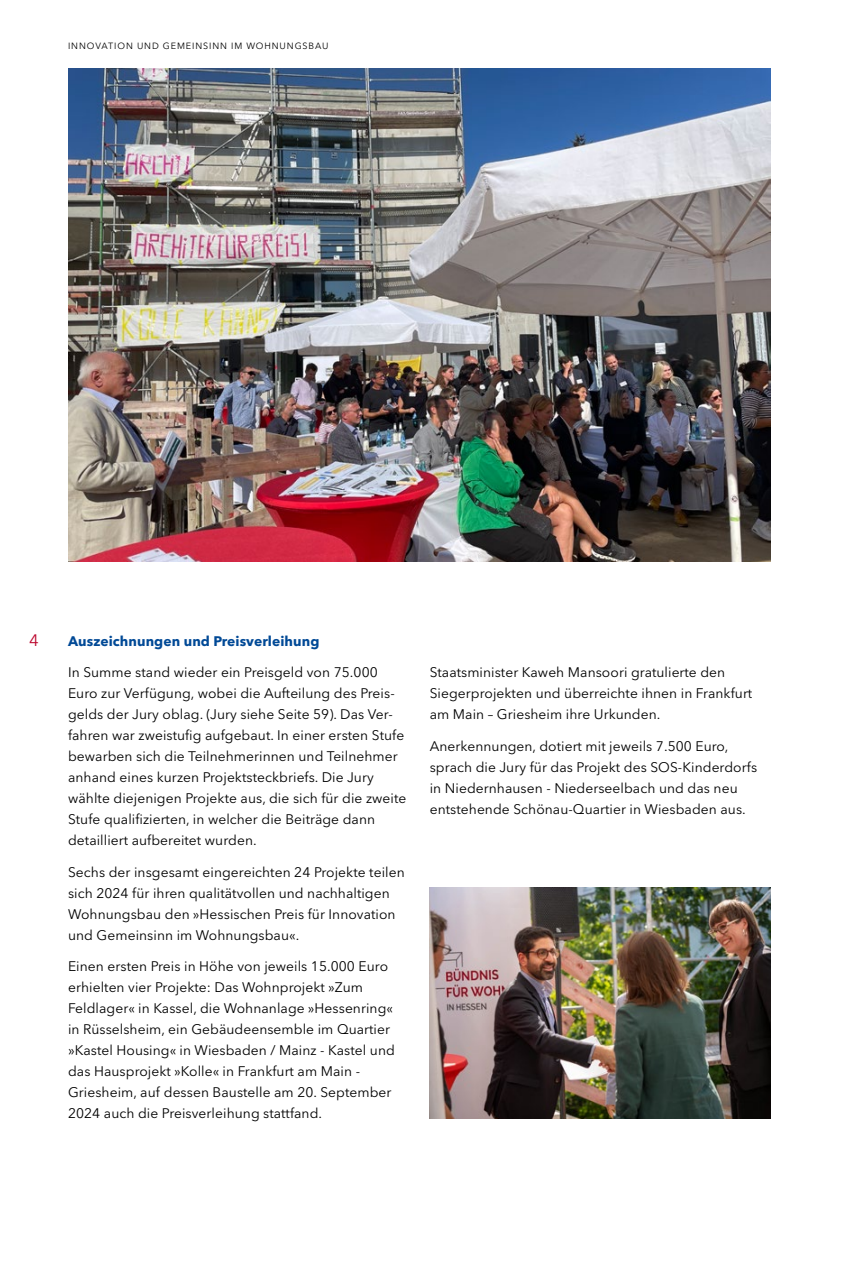
<style>
.page{position:relative;width:851px;height:1276px;background:#fff}
.page>*{position:absolute;margin:0;border:0;box-sizing:border-box;transform-origin:0 0}
.t1{font:16.5px "Avenir Next LT Pro";color:#bc082f}
.Fließtext_ohne_Einzug_-_9_2_Pt{font:13.8px/21px "Avenir Next LT Pro";letter-spacing:.005em;color:#000}
.Subheadline_Fließtext_9_2_Pt{font:700 13.8px "Avenir Next LT Pro";letter-spacing:.005em;color:#004996}
.t2{font:9px "Avenir Next LT Pro";letter-spacing:.1em;color:#000}
</style>
<div class="page">
<img style="left:68px;top:68px;width:702px;height:493px">
<img style="left:429px;top:887px;width:341px;height:231px">
<p class="t2" style="left:68px;top:41px;width:262px">INNOVATION UND GEMEINSINN IM WOHNUNGSBAU</p>
<p class="t1" style="left:29px;top:630px;width:11px">4</p>
<p class="Subheadline_Fließtext_9_2_Pt" style="left:68px;top:632px;width:253px">Auszeichnungen und Preisverleihung</p>
<p class="Fließtext_ohne_Einzug_-_9_2_Pt" style="left:68px;top:662px;width:340px">In Summe stand wieder ein Preisgeld von 75.000<br>Euro zur Verfügung, wobei die Aufteilung des Preis&shy;gelds der Jury oblag. (Jury siehe Seite 59). Das Ver&shy;fahren war zweistufig aufgebaut. In einer ersten Stufe bewarben sich die Teilnehmerinnen und Teilnehmer anhand eines kurzen Projektsteckbriefs. Die Jury wählte diejenigen Projekte aus, die sich für die zweite Stufe qualifizierten, in welcher die Beiträge dann detailliert aufbereitet wurden.</p>
<p class="Fließtext_ohne_Einzug_-_9_2_Pt" style="left:68px;top:861px;width:338px">Sechs der insgesamt eingereichten 24 Projekte teilen sich 2024 für ihren qualitätvollen und nachhaltigen Wohnungsbau den »Hessischen Preis für Innovation und Gemeinsinn im Wohnungsbau«.</p>
<p class="Fließtext_ohne_Einzug_-_9_2_Pt" style="left:68px;top:956px;width:328px">Einen ersten Preis in Höhe von jeweils 15.000 Euro erhielten vier Projekte: Das Wohnprojekt »Zum Feldlager« in Kassel, die Wohnanlage »Hessenring« in Rüsselsheim, ein Gebäudeensemble im Quartier »Kastel Housing« in Wiesbaden / Mainz - Kastel und das Hausprojekt »Kolle« in Frankfurt am Main - Griesheim, auf dessen Baustelle am 20. September 2024 auch die Preisverleihung stattfand.</p>
<p class="Fließtext_ohne_Einzug_-_9_2_Pt" style="left:429px;top:662px;width:324px">Staatsminister Kaweh Mansoori gratulierte den<br>Siegerprojekten und überreichte ihnen in Frankfurt am Main – Griesheim ihre Urkunden.</p>
<p class="Fließtext_ohne_Einzug_-_9_2_Pt" style="left:429px;top:735px;width:329px">Anerkennungen, dotiert mit jeweils 7.500 Euro, sprach die Jury für das Projekt des SOS-Kinderdorfs in Niedernhausen - Niederseelbach und das neu entstehende Schönau-Quartier in Wiesbaden aus.</p>
</div>
